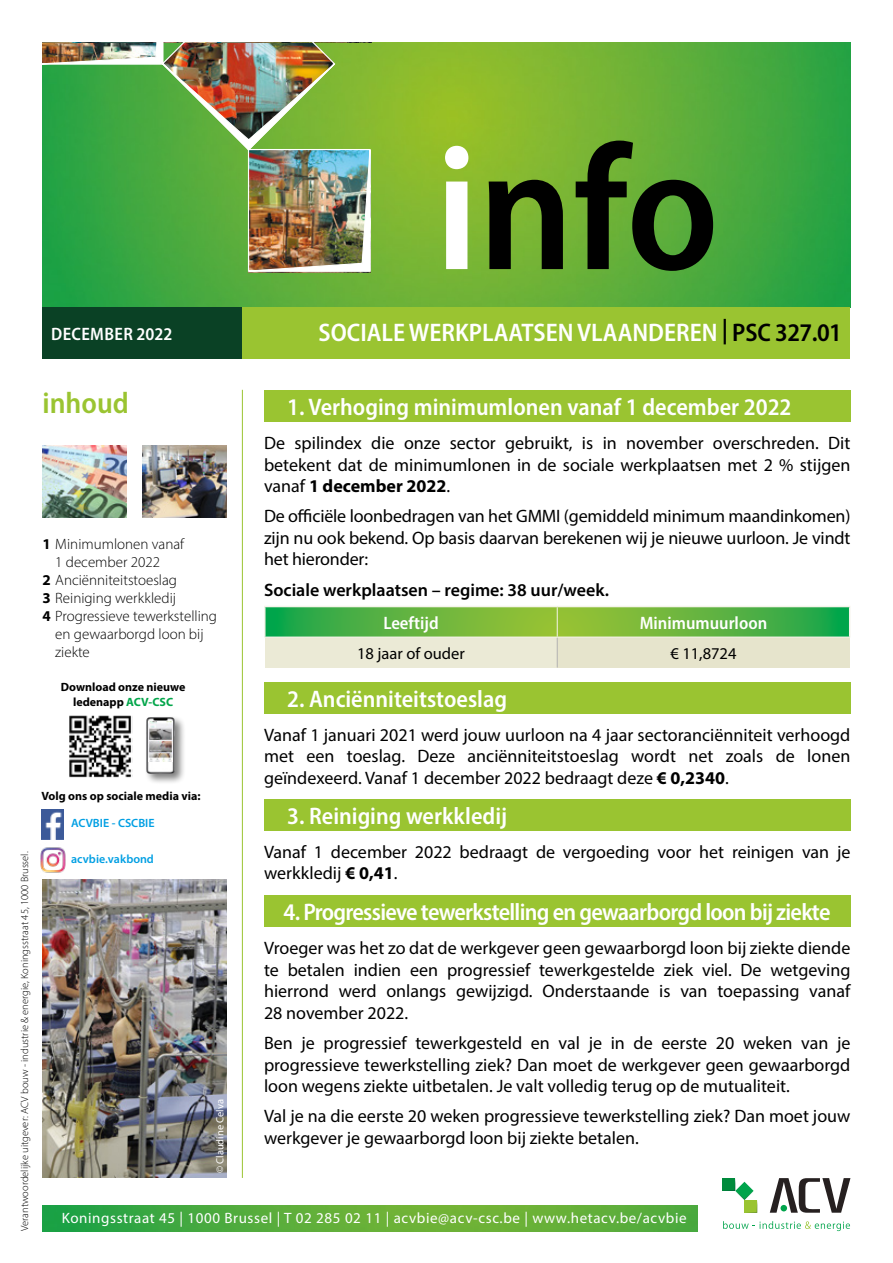
<style>
.page{position:relative;width:893px;height:1263px;background:#fff}
.page>*{position:absolute;margin:0;border:0;box-sizing:border-box;transform-origin:0 0}
.t1{font:600 semi-condensed 179.7px "Myriad Pro";color:#000}
.t2{font:600 semi-condensed 30px "Myriad Pro";color:#9ac431}
.t3{font:600 semi-condensed 25.5px "Myriad Pro";color:#fff}
.t4{font:600 semi-condensed 24px "Myriad Pro";color:#fff}
.t5{font:600 semi-condensed 24px "Myriad Pro";letter-spacing:-.03em;color:#fff}
.t6{font:18px/21.6px "Myriad Pro";color:#000;text-align:justify}
.t7{font:600 18px "Myriad Pro";color:#000}
.t8{font:600 semi-condensed 18px "Myriad Pro";color:#fff}
.t9{font:600 semi-condensed 18px "Myriad Pro";letter-spacing:.02em;color:#fff}
.t10{font:16.5px "Myriad Pro";color:#000}
.t11{font:300 15px "Myriad Pro";color:#000}
.t12{font:15px "Myriad Pro";letter-spacing:.04em;color:#fff}
.t13{font:700 12px/14.4px "Myriad Pro";color:#000;text-align:center}
.t14{font:600 12px "Myriad Pro";color:#009fe3}
.t15{font:300 10.5px "Myriad Pro";color:#000}
.t16{font:10.5px "Myriad Pro";color:#fff}
.s1{color:#fff}
.s2{color:#000}
.s3{font-weight:700}
.s4{color:#04a64b}
</style>
<div class="page">
<img style="left:43px;top:1205px;width:654px;height:26px">
<svg style="left:770px;top:1178px;width:80px;height:35px"></svg>
<svg style="left:723px;top:1221px;width:127px;height:10px"></svg>
<svg style="left:722px;top:1178px;width:35px;height:35px"></svg>
<img style="left:43px;top:43px;width:807px;height:264px">
<div style="left:43px;top:308px;width:807px;height:51px;background:#9ac431"></div>
<div style="left:43px;top:308px;width:199px;height:51px;background:#0a4125"></div>
<img style="left:43px;top:445px;width:83px;height:73px">
<hr style="left:242px;top:390px;width:1px;height:788px;background:#9ac431">
<img style="left:142px;top:445px;width:84px;height:73px">
<img style="left:42px;top:42px;width:329px;height:230px">
<img style="left:43px;top:879px;width:183px;height:299px">
<div style="left:264px;top:390px;width:586px;height:32px;background:#9ac431"></div>
<svg style="left:265px;top:607px;width:584px;height:30px;background:#61b544"></svg>
<div style="left:265px;top:637px;width:292px;height:30px;background:#ebead6"></div>
<div style="left:557px;top:637px;width:293px;height:30px;background:#e6e4cc"></div>
<hr style="left:557px;top:637px;width:1px;height:30px;background:#b3b2b2">
<hr style="left:264px;top:606px;width:293px;height:1px;background:#f5f4ea">
<hr style="left:264px;top:607px;width:1px;height:30px;background:#f5f4ea">
<hr style="left:557px;top:606px;width:293px;height:1px;background:#f5f4ea">
<hr style="left:849px;top:607px;width:1px;height:30px;background:#f5f4ea">
<hr style="left:557px;top:607px;width:1px;height:30px;background:#f5f4ea">
<hr style="left:264px;top:637px;width:293px;height:1px;background:#f5f4ea">
<hr style="left:557px;top:637px;width:293px;height:1px;background:#f5f4ea">
<div style="left:264px;top:682px;width:586px;height:31px;background:#9ac431"></div>
<div style="left:264px;top:799px;width:586px;height:31px;background:#9ac431"></div>
<div style="left:264px;top:895px;width:586px;height:32px;background:#9ac431"></div>
<img style="left:42px;top:809px;width:22px;height:30px">
<img style="left:40px;top:847px;width:26px;height:26px">
<img style="left:69px;top:715px;width:64px;height:63px">
<div style="left:144px;top:715px;width:42px;height:70px;background:#000;opacity:.5"></div>
<img style="left:146px;top:717px;width:28px;height:57px">
<img style="left:148px;top:722px;width:24px;height:39px">
<h1 class="t1" style="left:435px;top:96px;width:286px"><span class="s1">i</span>nfo</h1>
<p class="t9" style="left:51px;top:323px;width:123px">DECEMBER 2022</p>
<h3 class="t3" style="left:319px;top:317px;width:525px">SOCIALE WERKPLAATSEN VLAANDEREN <span class="s2">| PSC 327.01</span></h3>
<p class="t15" style="left:18px;top:1231px;width:381px;rotate:-90deg">Verantwoordelijke uitgever: ACV bouw - industrie &amp; energie, Koningsstraat 45, 1000 Brussel.</p>
<h2 class="t2" style="left:43px;top:384px;width:88px">inhoud</h2>
<p class="t11" style="left:43px;top:535px;width:143px"><span class="s3">1</span> Minimumlonen vanaf</p>
<p class="t11" style="left:55px;top:553px;width:106px">1 december 2022</p>
<p class="t11" style="left:43px;top:571px;width:136px"><span class="s3">2</span> Anciënniteitstoeslag</p>
<p class="t11" style="left:43px;top:589px;width:135px"><span class="s3">3</span> Reiniging werkkledij</p>
<p class="t11" style="left:43px;top:607px;width:176px"><span class="s3">4</span> Progressieve tewerkstelling</p>
<p class="t11" style="left:55px;top:625px;width:150px">en gewaarborgd loon bij</p>
<p class="t11" style="left:55px;top:643px;width:36px">ziekte</p>
<p class="t13" style="left:61px;top:680px;width:126px">Download onze nieuwe ledenapp <span class="s4">ACV-CSC</span></p>
<p class="t13" style="left:41px;top:788px;width:161px">Volg ons op sociale media via:</p>
<p class="t14" style="left:71px;top:815px;width:85px">ACVBIE - CSCBIE</p>
<p class="t14" style="left:71px;top:851px;width:84px">acvbie.vakbond</p>
<p class="t16" style="left:214px;top:1173px;width:76px;rotate:-90deg">© Claudine Celva</p>
<h3 class="t4" style="left:287px;top:392px;width:506px">1. Verhoging minimumlonen vanaf 1 december 2022</h3>
<p class="t6" style="left:264px;top:432px;width:588px">De spilindex die onze sector gebruikt, is in november overschreden. Dit betekent dat de minimumlonen in de sociale werkplaatsen met 2 % stijgen vanaf <span class="s3">1 december 2022</span>.</p>
<p class="t6" style="left:264px;top:505px;width:588px">De officiële loonbedragen van het GMMI (gemiddeld minimum maandinkomen) zijn nu ook bekend. Op basis daarvan berekenen wij je nieuwe uurloon. Je vindt het hieronder:</p>
<p class="t7" style="left:264px;top:578px;width:346px">Sociale werkplaatsen – regime: 38 uur/week.</p>
<p class="t8" style="left:383px;top:611px;width:57px">Leeftijd</p>
<p class="t8" style="left:640px;top:611px;width:129px">Minimumuurloon</p>
<p class="t10" style="left:357px;top:643px;width:109px">18 jaar of ouder</p>
<p class="t10" style="left:670px;top:643px;width:68px">€ 11,8724</p>
<h3 class="t4" style="left:287px;top:684px;width:222px">2. Anciënniteitstoeslag</h3>
<p class="t6" style="left:264px;top:723px;width:588px">Vanaf 1 januari 2021 werd jouw uurloon na 4 jaar sectoranciënniteit verhoogd met een toeslag. Deze anciënniteitstoeslag wordt net zoals de lonen geïndexeerd. Vanaf 1 december 2022 bedraagt deze <span class="s3">€ 0,2340</span>.</p>
<h3 class="t4" style="left:287px;top:801px;width:222px">3. Reiniging werkkledij</h3>
<p class="t6" style="left:264px;top:840px;width:588px">Vanaf 1 december 2022 bedraagt de vergoeding voor het reinigen van je werkkledij <span class="s3">€ 0,41</span>.</p>
<h3 class="t5" style="left:283px;top:897px;width:549px">4. Progressieve tewerkstelling en gewaarborgd loon bij ziekte</h3>
<p class="t6" style="left:264px;top:937px;width:588px">Vroeger was het zo dat de werkgever geen gewaarborgd loon bij ziekte diende te betalen indien een progressief tewerkgestelde ziek viel. De wetgeving hierrond werd onlangs gewijzigd. Onderstaande is van toepassing vanaf 28 november 2022.</p>
<p class="t6" style="left:264px;top:1032px;width:588px">Ben je progressief tewerkgesteld en val je in de eerste 20 weken van je progressieve tewerkstelling ziek? Dan moet de werkgever geen gewaarborgd loon wegens ziekte uitbetalen. Je valt volledig terug op de mutualiteit.</p>
<p class="t6" style="left:264px;top:1105px;width:588px">Val je na die eerste 20 weken progressieve tewerkstelling ziek? Dan moet jouw werkgever je gewaarborgd loon bij ziekte betalen.</p>
<p class="t12" style="left:62px;top:1209px;width:626px">Koningsstraat 45 | 1000 Brussel | T 02 285 02 11 | acvbie@acv-csc.be | www.hetacv.be/acvbie</p>
</div>
